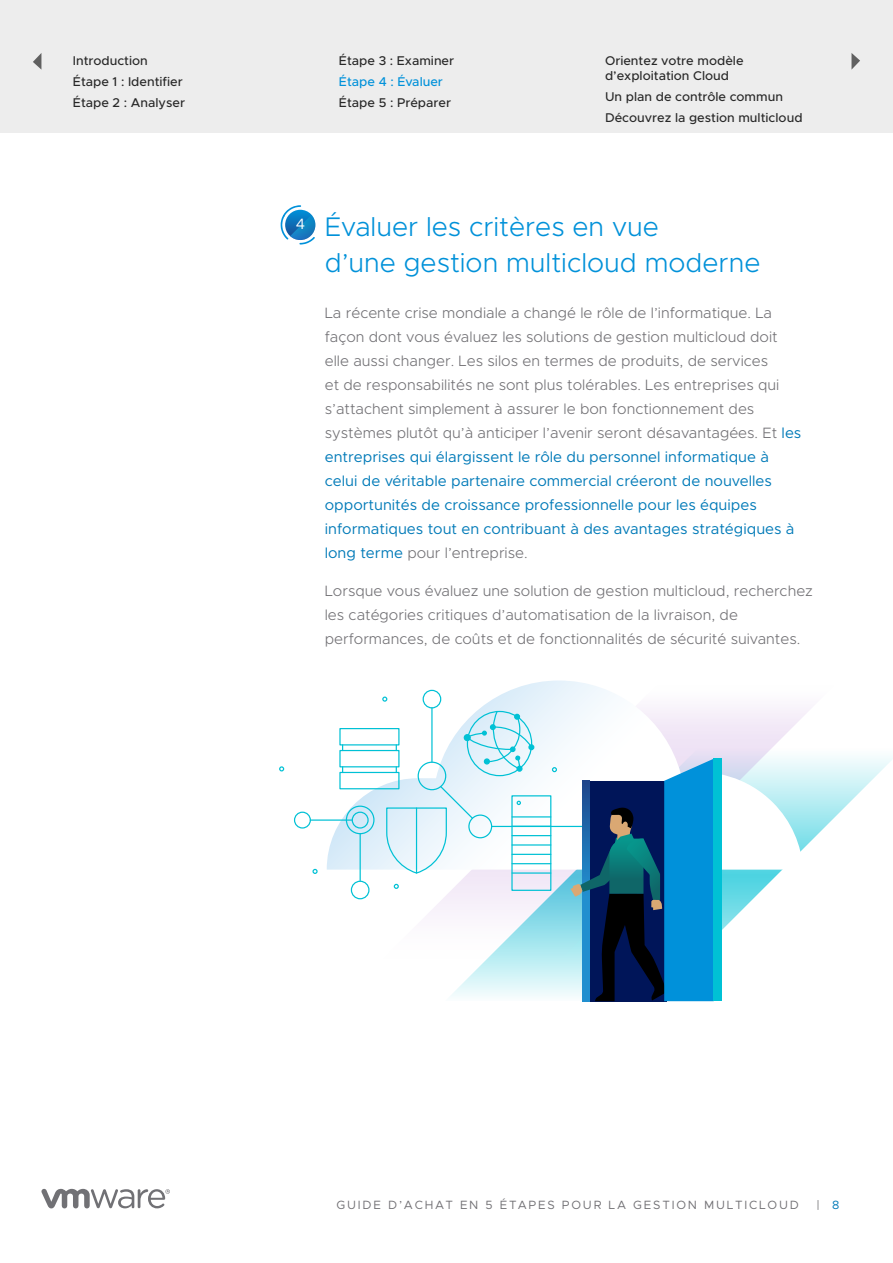
<style>
.page{position:relative;width:893px;height:1263px;background:#fff}
.page>*{position:absolute;margin:0;border:0;box-sizing:border-box;transform-origin:0 0}
.t1{font:300 27px/36px "Metropolis";color:#0091d9}
.t2{font:300 15px/24px "Metropolis";color:#717074}
.t3{font:15px "Metropolis";color:#fff}
.t4{font:500 12.75px/21px "Metropolis";color:#282828}
.t5{font:500 12.75px "Metropolis";color:#0091da}
.t6{font:12px "Metropolis";letter-spacing:.15em;color:#717074}
.s1{font-weight:400;color:#007ab8}
.s2{color:#007ab8}
</style>
<div class="page">
<svg style="left:281px;top:206px;width:34px;height:38px"></svg>
<svg style="left:41px;top:1189px;width:129px;height:19px"></svg>
<svg style="left:450px;top:756px;width:443px;height:241px"></svg>
<svg style="left:393px;top:707px;width:443px;height:253px"></svg>
<svg style="left:327px;top:680px;width:476px;height:190px"></svg>
<hr style="left:492px;top:826px;width:97px;height:1px;background:#00c1d5">
<hr style="left:310px;top:819px;width:42px;height:2px;background:#00c1d5">
<hr style="left:431px;top:708px;width:2px;height:54px;background:#00c1d5">
<div style="left:294px;top:812px;width:17px;height:16px;border:1px solid #00c1d5;border-radius:50%"></div>
<div style="left:423px;top:690px;width:18px;height:18px;border:1px solid #00c1d5;border-radius:50%"></div>
<div style="left:351px;top:881px;width:18px;height:18px;border:1px solid #00c1d5;border-radius:50%"></div>
<div style="left:511px;top:795px;width:40px;height:96px;border:1px solid #00c1d5"></div>
<hr style="left:512px;top:816px;width:39px;height:1px;background:#00c1d5">
<hr style="left:512px;top:826px;width:39px;height:1px;background:#00c1d5">
<hr style="left:512px;top:835px;width:39px;height:1px;background:#00c1d5">
<hr style="left:512px;top:844px;width:39px;height:1px;background:#00c1d5">
<hr style="left:512px;top:854px;width:39px;height:1px;background:#00c1d5">
<hr style="left:512px;top:863px;width:39px;height:1px;background:#00c1d5">
<hr style="left:512px;top:872px;width:39px;height:2px;background:#00c1d5">
<svg style="left:339px;top:710px;width:195px;height:164px"></svg>
<hr style="left:360px;top:834px;width:1px;height:46px;background:#00c1d5">
<svg style="left:382px;top:696px;width:5px;height:6px"></svg>
<svg style="left:279px;top:766px;width:5px;height:5px"></svg>
<svg style="left:394px;top:884px;width:5px;height:5px"></svg>
<svg style="left:312px;top:869px;width:6px;height:5px"></svg>
<svg style="left:552px;top:767px;width:5px;height:5px"></svg>
<svg style="left:570px;top:759px;width:144px;height:242px"></svg>
<div style="left:714px;top:759px;width:8px;height:242px;background:#00c1d5"></div>
<div style="left:0;top:0;width:893px;height:133px;background:#ededed"></div>
<svg style="left:33px;top:53px;width:8px;height:16px"></svg>
<svg style="left:851px;top:53px;width:9px;height:17px"></svg>
<p class="t4" style="left:73px;top:50px;width:114px">Introduction<br>Étape 1 : Identifier<br>Étape 2 : Analyser</p>
<p class="t4" style="left:339px;top:50px;width:117px">Étape 3 : Examiner</p>
<p class="t5" style="left:339px;top:73px;width:105px">Étape 4 : Évaluer</p>
<p class="t4" style="left:339px;top:92px;width:114px">Étape 5 : Préparer</p>
<p class="t4" style="left:605px;top:53px;width:140px;line-height:15px">Orientez votre modèle d’exploitation Cloud</p>
<p class="t4" style="left:605px;top:86px;width:199px">Un plan de contrôle commun<br>Découvrez la gestion multicloud</p>
<p class="t3" style="left:296px;top:215px;width:11px">4</p>
<h1 class="t1" style="left:325px;top:208px;width:437px">Évaluer les critères en vue<br>d’une gestion multicloud moderne</h1>
<p class="t2" style="left:325px;top:301px;width:478px">La récente crise mondiale a changé le rôle de l’informatique. La façon dont vous évaluez les solutions de gestion multicloud doit elle aussi changer. Les silos en termes de produits, de services<br>et de responsabilités ne sont plus tolérables. Les entreprises qui s’attachent simplement à assurer le bon fonctionnement des systèmes plutôt qu’à anticiper l’avenir seront désavantagées. Et <span class="s1">les entreprises qui élargissent le rôle du personnel informatique à celui de véritable partenaire commercial créeront de nouvelles opportunités de croissance professionnelle pour les équipes informatiques tout en contribuant à des avantages stratégiques à long terme</span> pour l’entreprise.</p>
<p class="t2" style="left:325px;top:578px;width:490px">Lorsque vous évaluez une solution de gestion multicloud, recherchez les catégories critiques d’automatisation de la livraison, de performances, de coûts et de fonctionnalités de sécurité suivantes.</p>
<p class="t6" style="left:336px;top:1197px;width:464px">GUIDE D’ACHAT EN 5 ÉTAPES POUR LA GESTION MULTICLOUD</p>
<p class="t6" style="left:816px;top:1197px;width:24px">| <span class="s2">8</span></p>
</div>
